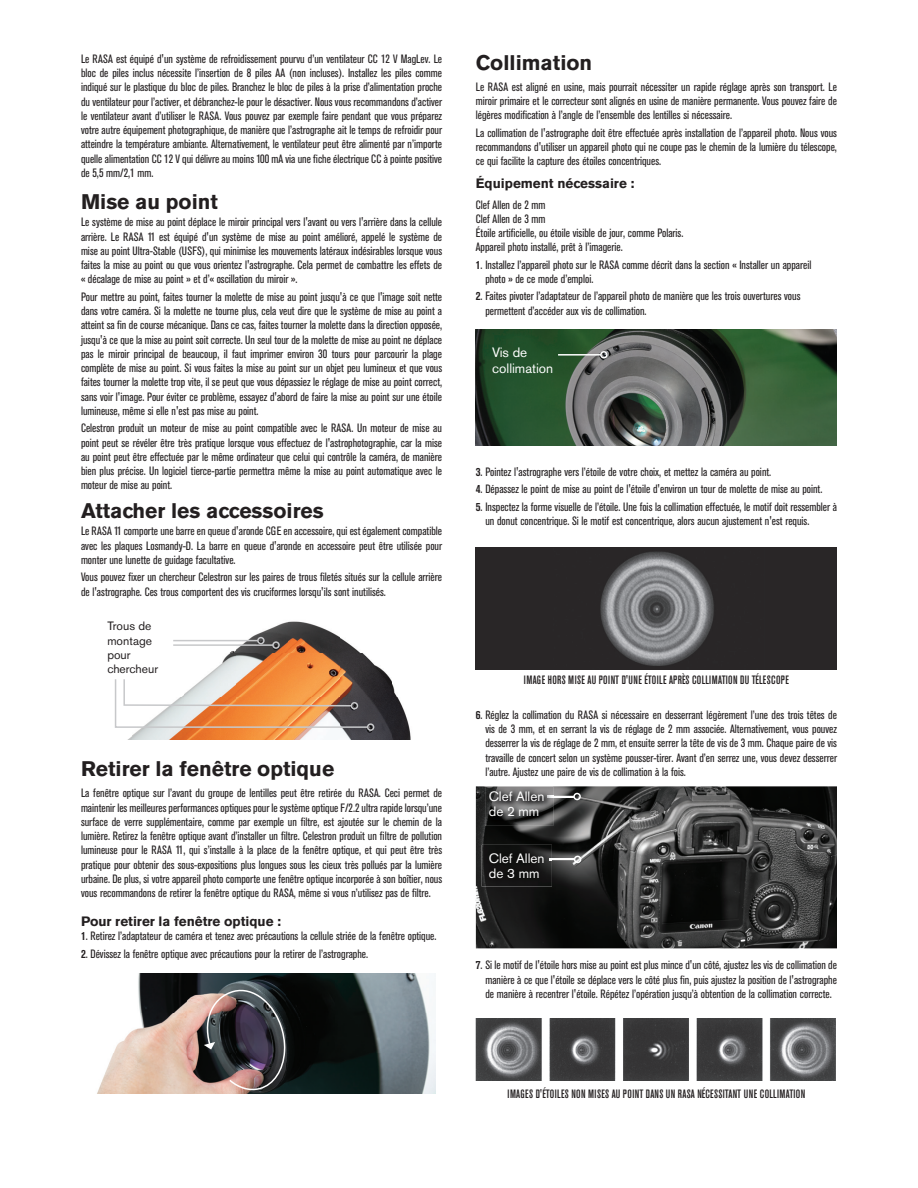
<style>
.page{position:relative;width:918px;height:1188px;background:#fff}
.page>*{position:absolute;margin:0;border:0;box-sizing:border-box;transform-origin:0 0}
.t1{font:700 21px "Akzidenz Grotesk BE";color:#231f20}
.t2{font:700 13.5px "Akzidenz Grotesk BE";color:#231f20}
.t3{font:13.5px/15.6px "Akzidenz Grotesk BE";color:#fff}
.t4{font:condensed 12px/14.2px "Akzidenz Grotesk BE";color:#231f20;text-align:justify}
.t5{font:500 condensed 12px "Akzidenz Grotesk BE";letter-spacing:.03em;color:#231f20}
.t6{font:12px/14.4px "Akzidenz Grotesk BE";color:#231f20}
.s1{font-weight:700}
</style>
<div class="page">
<img style="left:127px;top:621px;width:284px;height:119px">
<img style="left:97px;top:973px;width:338px;height:120px">
<img style="left:476px;top:329px;width:361px;height:117px">
<img style="left:476px;top:548px;width:361px;height:121px">
<img style="left:476px;top:786px;width:361px;height:162px">
<img style="left:476px;top:1018px;width:360px;height:62px">
<hr style="left:558px;top:354px;width:43px;height:2px;background:#fff">
<div style="left:600px;top:351px;width:8px;height:8px;border:2px solid #fff;border-radius:50%"></div>
<img style="left:202px;top:986px;width:84px;height:105px">
<div style="left:573px;top:793px;width:8px;height:7px;border:2px solid #fff;border-radius:50%"></div>
<div style="left:574px;top:856px;width:7px;height:7px;border:2px solid #fff;border-radius:50%"></div>
<img style="left:485px;top:787px;width:68px;height:39px">
<svg style="left:548px;top:796px;width:26px;height:1px"></svg>
<img style="left:482px;top:845px;width:70px;height:42px">
<svg style="left:549px;top:859px;width:26px;height:1px"></svg>
<hr style="left:173px;top:640px;width:85px;height:1px;background:#c7c8ca">
<div style="left:257px;top:637px;width:8px;height:7px;border:2px solid #c7c8ca;border-radius:50%"></div>
<hr style="left:173px;top:644px;width:100px;height:2px;background:#c7c8ca">
<div style="left:272px;top:641px;width:8px;height:8px;border:2px solid #c7c8ca;border-radius:50%"></div>
<svg style="left:114px;top:678px;width:255px;height:51px"></svg>
<div style="left:367px;top:723px;width:7px;height:8px;border:2px solid #c7c8ca;border-radius:50%"></div>
<p class="t4" style="left:81px;top:52px;width:363px">Le RASA est équipé d'un système de refroidissement pourvu d’un ventilateur CC 12 V MagLev. Le bloc de piles inclus nécessite l’insertion de 8 piles AA (non incluses). Installez les piles comme indiqué sur le plastique du bloc de piles. Branchez le bloc de piles à la prise d’alimentation proche du ventilateur pour l’activer, et débranchez-le pour le désactiver. Nous vous recommandons d’activer le ventilateur avant d’utiliser le RASA. Vous pouvez par exemple faire pendant que vous préparez votre autre équipement photographique, de manière que l’astrographe ait le temps de refroidir pour atteindre la température ambiante. Alternativement, le ventilateur peut être alimenté par n’importe quelle alimentation CC 12 V qui délivre au moins 100 mA via une fiche électrique CC à pointe positive de 5,5 mm/2,1 mm.</p>
<h1 class="t1" style="left:81px;top:189px;width:138px">Mise au point</h1>
<p class="t4" style="left:81px;top:215px;width:363px">Le système de mise au point déplace le miroir principal vers l'avant ou vers l'arrière dans la cellule arrière. Le RASA 11 est équipé d'un système de mise au point amélioré, appelé le système de mise au point Ultra-Stable (USFS), qui minimise les mouvements latéraux indésirables lorsque vous faites la mise au point ou que vous orientez l'astrographe. Cela permet de combattre les effets de « décalage de mise au point » et d’« oscillation du miroir ».</p>
<p class="t4" style="left:81px;top:290px;width:363px">Pour mettre au point, faites tourner la molette de mise au point jusqu'à ce que l'image soit nette dans votre caméra. Si la molette ne tourne plus, cela veut dire que le système de mise au point a atteint sa fin de course mécanique. Dans ce cas, faites tourner la molette dans la direction opposée, jusqu'à ce que la mise au point soit correcte. Un seul tour de la molette de mise au point ne déplace pas le miroir principal de beaucoup, il faut imprimer environ 30 tours pour parcourir la plage complète de mise au point. Si vous faites la mise au point sur un objet peu lumineux et que vous faites tourner la molette trop vite, il se peut que vous dépassiez le réglage de mise au point correct, sans voir l'image. Pour éviter ce problème, essayez d'abord de faire la mise au point sur une étoile lumineuse, même si elle n'est pas mise au point.</p>
<p class="t4" style="left:81px;top:421px;width:363px">Celestron produit un moteur de mise au point compatible avec le RASA. Un moteur de mise au point peut se révéler être très pratique lorsque vous effectuez de l'astrophotographie, car la mise au point peut être effectuée par le même ordinateur que celui qui contrôle la caméra, de manière bien plus précise. Un logiciel tierce-partie permettra même la mise au point automatique avec le moteur de mise au point.</p>
<h1 class="t1" style="left:81px;top:498px;width:244px">Attacher les accessoires</h1>
<p class="t4" style="left:81px;top:524px;width:363px">Le RASA 11 comporte une barre en queue d'aronde CGE en accessoire, qui est également compatible avec les plaques Losmandy-D. La barre en queue d'aronde en accessoire peut être utilisée pour monter une lunette de guidage facultative.</p>
<p class="t4" style="left:81px;top:570px;width:363px">Vous pouvez fixer un chercheur Celestron sur les paires de trous filetés situés sur la cellule arrière de l'astrographe. Ces trous comportent des vis cruciformes lorsqu'ils sont inutilisés.</p>
<p class="t6" style="left:107px;top:619px;width:52px">Trous de montage pour chercheur</p>
<h1 class="t1" style="left:81px;top:757px;width:255px">Retirer la fenêtre optique</h1>
<p class="t4" style="left:81px;top:786px;width:363px">La fenêtre optique sur l’avant du groupe de lentilles peut être retirée du RASA. Ceci permet de maintenir les meilleures performances optiques pour le système optique F/2.2 ultra rapide lorsqu’une surface de verre supplémentaire, comme par exemple un filtre, est ajoutée sur le chemin de la lumière. Retirez la fenêtre optique avant d’installer un filtre. Celestron produit un filtre de pollution lumineuse pour le RASA 11, qui s’installe à la place de la fenêtre optique, et qui peut être très pratique pour obtenir des sous-expositions plus longues sous les cieux très pollués par la lumière urbaine. De plus, si votre appareil photo comporte une fenêtre optique incorporée à son boîtier, nous vous recommandons de retirer la fenêtre optique du RASA, même si vous n’utilisez pas de filtre.</p>
<p class="t2" style="left:81px;top:914px;width:202px">Pour retirer la fenêtre optique :</p>
<p class="t4" style="left:81px;top:929px;width:357px"><span class="s1">1</span>. Retirez l’adaptateur de caméra et tenez avec précautions la cellule striée de la fenêtre optique.</p>
<p class="t4" style="left:81px;top:947px;width:289px"><span class="s1">2</span>. Dévissez la fenêtre optique avec précautions pour la retirer de l’astrographe.</p>
<h1 class="t1" style="left:476px;top:50px;width:118px">Collimation</h1>
<p class="t4" style="left:476px;top:80px;width:363px">Le RASA est aligné en usine, mais pourrait nécessiter un rapide réglage après son transport. Le miroir primaire et le correcteur sont alignés en usine de manière permanente. Vous pouvez faire de légères modification à l’angle de l’ensemble des lentilles si nécessaire.</p>
<p class="t4" style="left:476px;top:126px;width:363px">La collimation de l'astrographe doit être effectuée après installation de l’appareil photo. Nous vous recommandons d'utiliser un appareil photo qui ne coupe pas le chemin de la lumière du télescope, ce qui facilite la capture des étoiles concentriques.</p>
<p class="t2" style="left:476px;top:175px;width:160px">Équipement nécessaire :</p>
<p class="t4" style="left:476px;top:197px;width:209px;text-align:left">Clef Allen de 2 mm<br>Clef Allen de 3 mm<br>Étoile artificielle, ou étoile visible de jour, comme Polaris.<br>Appareil photo installé, prêt à l’imagerie.</p>
<p class="t4" style="left:485px;top:258px;width:328px;text-indent:-10px"><span class="s1">1</span>. Installez l’appareil photo sur le RASA comme décrit dans la section « Installer un appareil photo » de ce mode d’emploi.</p>
<p class="t4" style="left:485px;top:289px;width:317px;text-indent:-10px"><span class="s1">2</span>. Faites pivoter l’adaptateur de l’appareil photo de manière que les trois ouvertures vous permettent d’accéder aux vis de collimation.</p>
<p class="t3" style="left:492px;top:344px;width:63px;line-height:16.2px">Vis de collimation</p>
<p class="t4" style="left:476px;top:465px;width:297px"><span class="s1">3</span>. Pointez l'astrographe vers l’étoile de votre choix, et mettez la caméra au point.</p>
<p class="t4" style="left:476px;top:482px;width:348px"><span class="s1">4</span>. Dépassez le point de mise au point de l'étoile d'environ un tour de molette de mise au point.</p>
<p class="t4" style="left:485px;top:500px;width:353px;text-indent:-10px"><span class="s1">5</span>. Inspectez la forme visuelle de l’étoile. Une fois la collimation effectuée, le motif doit ressembler à un donut concentrique. Si le motif est concentrique, alors aucun ajustement n'est requis.</p>
<p class="t5" style="left:524px;top:674px;width:266px">IMAGE HORS MISE AU POINT D'UNE ÉTOILE APRÈS COLLIMATION DU TÉLESCOPE</p>
<p class="t4" style="left:485px;top:708px;width:353px;text-indent:-10px"><span class="s1">6</span>. Réglez la collimation du RASA si nécessaire en desserrant légèrement l’une des trois têtes de vis de 3 mm, et en serrant la vis de réglage de 2 mm associée. Alternativement, vous pouvez desserrer la vis de réglage de 2 mm, et ensuite serrer la tête de vis de 3 mm. Chaque paire de vis travaille de concert selon un système pousser-tirer. Avant d’en serrez une, vous devez desserrer l’autre. Ajustez une paire de vis de collimation à la fois.</p>
<p class="t3" style="left:489px;top:788px;width:57px">Clef Allen de 2 mm</p>
<p class="t3" style="left:489px;top:850px;width:57px">Clef Allen de 3 mm</p>
<p class="t4" style="left:485px;top:958px;width:353px;text-indent:-10px"><span class="s1">7</span>. Si le motif de l'étoile hors mise au point est plus mince d'un côté, ajustez les vis de collimation de manière à ce que l'étoile se déplace vers le côté plus fin, puis ajustez la position de l'astrographe de manière à recentrer l'étoile. Répétez l’opération jusqu’à obtention de la collimation correcte.</p>
<p class="t5" style="left:508px;top:1087px;width:299px">IMAGES D'ÉTOILES NON MISES AU POINT DANS UN RASA NÉCESSITANT UNE COLLIMATION</p>
</div>
